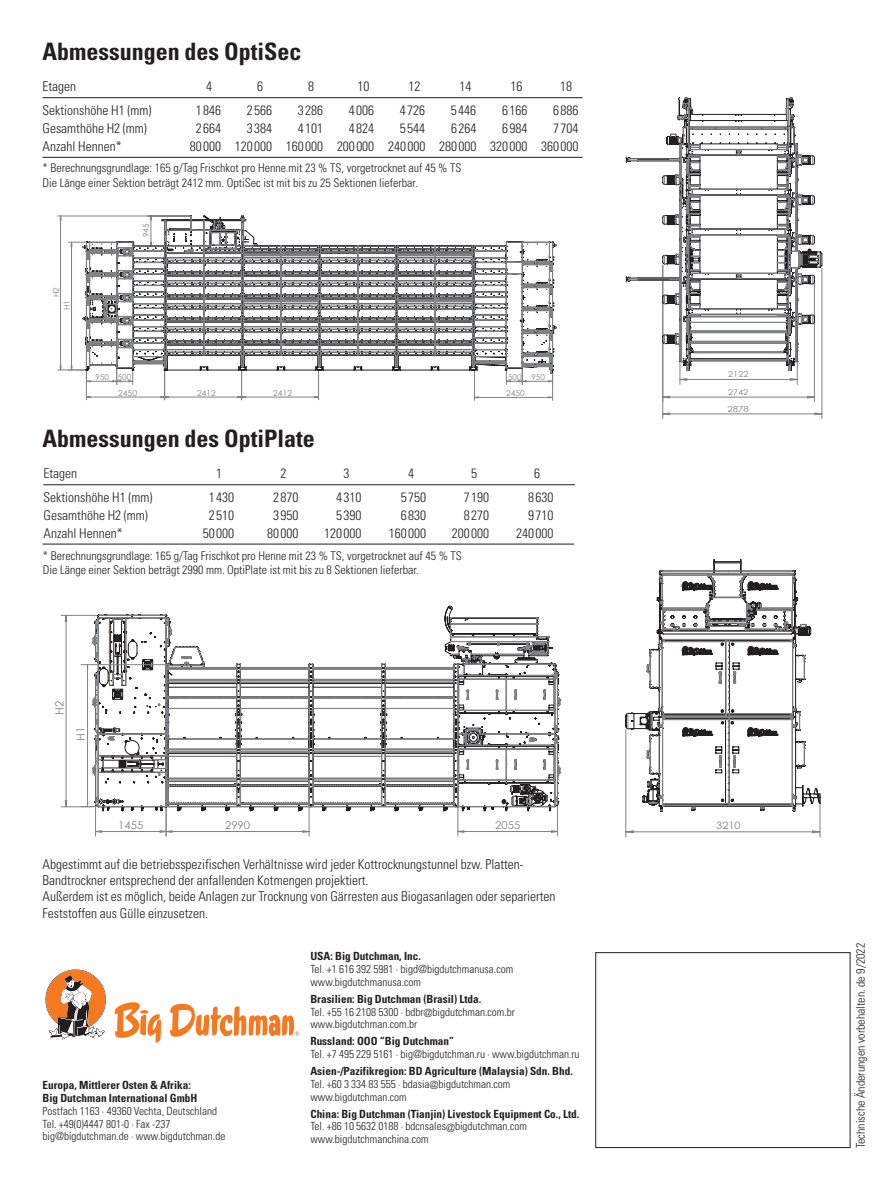
<style>
.page{position:relative;width:893px;height:1191px;background:#fff}
.page>*{position:absolute;margin:0;border:0;box-sizing:border-box;transform-origin:0 0}
.t1{font:700 condensed 24px "Univers LT Std";color:#231f20}
.t2{font:300 condensed 13.5px/16.2px "Univers LT Std";color:#231f20}
.t3{font:300 condensed 12px/14.4px "Univers LT Std";color:#231f20}
.t4{font:300 condensed 11.25px/12.8px "Univers LT Std";color:#231f20}
.t5{font:700 condensed 11.25px/12.8px "Univers LT Std";color:#231f20}
.t6{font:11.25px "Century Gothic";color:#808285}
.t7{font:10.65px "Century Gothic";color:#808285;scale:1.06 1}
.t8{font:10.2px "Century Gothic";color:#808285;scale:1.09 1}
.t9{font:8.25px "Century Gothic";color:#808285;scale:1.16 1}
.t10{font:8.1px/16px "Century Gothic";color:#808285}
.t11{font:8.1px "Century Gothic";color:#808285;scale:1.04 1}
.t12{font:8.1px "Century Gothic";color:#808285;scale:1.11 1}
.t13{font:7.95px "Century Gothic";color:#808285;scale:1.16 1}
</style>
<div class="page">
<hr style="left:61px;top:615px;width:66px;height:1px;background:#808285">
<hr style="left:61px;top:806px;width:32px;height:1px;background:#808285">
<svg style="left:65px;top:616px;width:2px;height:190px"></svg>
<svg style="left:95px;top:807px;width:463px;height:29px"></svg>
<svg style="left:93px;top:615px;width:467px;height:192px"></svg>
<hr style="left:81px;top:664px;width:88px;height:1px;background:#808285">
<hr style="left:81px;top:806px;width:43px;height:1px;background:#808285">
<svg style="left:87px;top:665px;width:1px;height:141px"></svg>
<hr style="left:820px;top:794px;width:1px;height:43px;background:#808285">
<hr style="left:626px;top:729px;width:1px;height:108px;background:#808285">
<svg style="left:625px;top:830px;width:195px;height:3px"></svg>
<svg style="left:625px;top:559px;width:196px;height:254px"></svg>
<svg style="left:627px;top:563px;width:180px;height:248px"></svg>
<hr style="left:822px;top:268px;width:1px;height:150px;background:#808285">
<hr style="left:662px;top:265px;width:1px;height:153px;background:#808285">
<hr style="left:814px;top:282px;width:1px;height:120px;background:#808285">
<hr style="left:680px;top:354px;width:1px;height:30px;background:#808285">
<hr style="left:797px;top:354px;width:1px;height:30px;background:#808285">
<svg style="left:662px;top:412px;width:160px;height:3px"></svg>
<svg style="left:663px;top:396px;width:151px;height:2px"></svg>
<svg style="left:679px;top:378px;width:119px;height:3px"></svg>
<svg style="left:625px;top:157px;width:198px;height:214px"></svg>
<svg style="left:626px;top:97px;width:193px;height:274px"></svg>
<hr style="left:58px;top:370px;width:30px;height:1px;background:#808285">
<hr style="left:58px;top:216px;width:132px;height:1px;background:#808285">
<hr style="left:86px;top:370px;width:1px;height:30px;background:#808285">
<hr style="left:164px;top:370px;width:1px;height:30px;background:#808285">
<hr style="left:241px;top:370px;width:1px;height:30px;background:#808285">
<hr style="left:318px;top:370px;width:1px;height:30px;background:#808285">
<svg style="left:474px;top:373px;width:79px;height:27px"></svg>
<svg style="left:87px;top:396px;width:231px;height:2px"></svg>
<svg style="left:60px;top:216px;width:74px;height:168px"></svg>
<svg style="left:83px;top:215px;width:473px;height:158px"></svg>
<div style="left:595px;top:952px;width:255px;height:196px;border:1px solid #231f20"></div>
<svg style="left:115px;top:1002px;width:46px;height:40px"></svg>
<svg style="left:170px;top:1003px;width:129px;height:34px"></svg>
<svg style="left:46px;top:969px;width:60px;height:70px"></svg>
<hr style="left:43px;top:97px;width:540px;height:1px;background:#231f20">
<hr style="left:43px;top:484px;width:532px;height:1px;background:#231f20">
<hr style="left:43px;top:544px;width:531px;height:1px;background:#231f20">
<hr style="left:43px;top:157px;width:540px;height:1px;background:#231f20">
<h1 class="t1" style="left:43px;top:37px;width:260px">Abmessungen des OptiSec</h1>
<p class="t2" style="left:43px;top:78px;width:35px">Etagen</p>
<p class="t2" style="left:206px;top:78px;width:7px">4</p>
<p class="t2" style="left:257px;top:78px;width:7px">6</p>
<p class="t2" style="left:308px;top:78px;width:7px">8</p>
<p class="t2" style="left:358px;top:78px;width:13px">10</p>
<p class="t2" style="left:409px;top:78px;width:13px">12</p>
<p class="t2" style="left:460px;top:78px;width:13px">14</p>
<p class="t2" style="left:511px;top:78px;width:13px">16</p>
<p class="t2" style="left:560px;top:78px;width:13px">18</p>
<p class="t2" style="left:43px;top:102px;width:110px">Sektionshöhe H1 (mm)</p>
<p class="t2" style="left:196px;top:102px;width:27px">1846</p>
<p class="t2" style="left:247px;top:102px;width:27px">2566</p>
<p class="t2" style="left:298px;top:102px;width:27px">3286</p>
<p class="t2" style="left:349px;top:102px;width:27px">4006</p>
<p class="t2" style="left:400px;top:102px;width:27px">4726</p>
<p class="t2" style="left:451px;top:102px;width:27px">5446</p>
<p class="t2" style="left:502px;top:102px;width:27px">6166</p>
<p class="t2" style="left:553px;top:102px;width:27px">6886</p>
<p class="t2" style="left:43px;top:120px;width:106px">Gesamthöhe H2 (mm)</p>
<p class="t2" style="left:196px;top:120px;width:27px">2664</p>
<p class="t2" style="left:247px;top:120px;width:27px">3384</p>
<p class="t2" style="left:298px;top:120px;width:27px">4101</p>
<p class="t2" style="left:349px;top:120px;width:27px">4824</p>
<p class="t2" style="left:400px;top:120px;width:27px">5544</p>
<p class="t2" style="left:451px;top:120px;width:27px">6264</p>
<p class="t2" style="left:502px;top:120px;width:27px">6984</p>
<p class="t2" style="left:553px;top:120px;width:27px">7704</p>
<p class="t2" style="left:43px;top:138px;width:81px">Anzahl Hennen*</p>
<p class="t2" style="left:190px;top:138px;width:390px">80000 120000 160000 200000 240000 280000 320000 360000</p>
<p class="t3" style="left:43px;top:161px;width:420px">* Berechnungsgrundlage: 165 g/Tag Frischkot pro Henne mit 23 % TS, vorgetrocknet auf 45 % TS<br>Die Länge einer Sektion beträgt 2412 mm. OptiSec ist mit bis zu 25 Sektionen lieferbar.</p>
<p class="t10" style="left:48px;top:297px;width:12px;rotate:-90deg">H2</p>
<p class="t10" style="left:59px;top:310px;width:12px;rotate:-90deg">H1</p>
<p class="t10" style="left:138px;top:237px;width:15px;rotate:-90deg">945</p>
<p class="t10" style="left:118px;top:368px;width:21px;text-indent:-22px">950 500<br>2450</p>
<p class="t11" style="left:197px;top:388px;width:19px">2412</p>
<p class="t11" style="left:273px;top:388px;width:19px">2412</p>
<h1 class="t1" style="left:43px;top:424px;width:274px">Abmessungen des OptiPlate</h1>
<p class="t10" style="left:506px;top:368px;width:40px">500 950<br>2450</p>
<p class="t2" style="left:44px;top:465px;width:35px">Etagen</p>
<p class="t2" style="left:216px;top:465px;width:7px">1</p>
<p class="t2" style="left:281px;top:465px;width:7px">2</p>
<p class="t2" style="left:344px;top:465px;width:7px">3</p>
<p class="t2" style="left:408px;top:465px;width:7px">4</p>
<p class="t2" style="left:471px;top:465px;width:7px">5</p>
<p class="t2" style="left:534px;top:465px;width:7px">6</p>
<p class="t2" style="left:44px;top:489px;width:110px">Sektionshöhe H1 (mm)</p>
<p class="t2" style="left:209px;top:489px;width:27px">1430</p>
<p class="t2" style="left:273px;top:489px;width:27px">2870</p>
<p class="t2" style="left:336px;top:489px;width:27px">4310</p>
<p class="t2" style="left:401px;top:489px;width:27px">5750</p>
<p class="t2" style="left:464px;top:489px;width:27px">7190</p>
<p class="t2" style="left:528px;top:489px;width:27px">8630</p>
<p class="t2" style="left:44px;top:507px;width:106px">Gesamthöhe H2 (mm)</p>
<p class="t2" style="left:209px;top:507px;width:27px">2510</p>
<p class="t2" style="left:273px;top:507px;width:27px">3950</p>
<p class="t2" style="left:336px;top:507px;width:27px">5390</p>
<p class="t2" style="left:401px;top:507px;width:27px">6830</p>
<p class="t2" style="left:464px;top:507px;width:27px">8270</p>
<p class="t2" style="left:528px;top:507px;width:27px">9710</p>
<p class="t2" style="left:44px;top:525px;width:81px">Anzahl Hennen*</p>
<p class="t2" style="left:203px;top:525px;width:33px">50000</p>
<p class="t2" style="left:267px;top:525px;width:33px">80000</p>
<p class="t2" style="left:324px;top:525px;width:39px">120000</p>
<p class="t2" style="left:389px;top:525px;width:39px">160000</p>
<p class="t2" style="left:452px;top:525px;width:39px">200000</p>
<p class="t2" style="left:516px;top:525px;width:39px">240000</p>
<p class="t3" style="left:43px;top:548px;width:420px">* Berechnungsgrundlage: 165 g/Tag Frischkot pro Henne mit 23 % TS, vorgetrocknet auf 45 % TS<br>Die Länge einer Sektion beträgt 2990 mm. OptiPlate ist mit bis zu 8 Sektionen lieferbar.</p>
<p class="t6" style="left:53px;top:715px;width:15px;rotate:-90deg">H2</p>
<p class="t6" style="left:74px;top:740px;width:15px;rotate:-90deg">H1</p>
<p class="t7" style="left:118px;top:819px;width:25px">1455</p>
<p class="t7" style="left:225px;top:819px;width:25px">2990</p>
<p class="t7" style="left:495px;top:819px;width:25px">2055</p>
<p class="t2" style="left:43px;top:856px;width:515px">Abgestimmt auf die betriebsspezifischen Verhältnisse wird jeder Kottrocknungstunnel bzw. Platten-Bandtrockner entsprechend der anfallenden Kotmengen projektiert.<br>Außerdem ist es möglich, beide Anlagen zur Trocknung von Gärresten aus Biogasanlagen oder separierten Feststoffen aus Gülle einzusetzen.</p>
<p class="t5" style="left:43px;top:1079px;width:156px">Europa, Mittlerer Osten &amp; Afrika:<br>Big Dutchman International GmbH</p>
<p class="t4" style="left:43px;top:1104px;width:184px">Postfach 1163 · 49360 Vechta, Deutschland<br>Tel. +49(0)4447 801-0 · Fax -237 big@bigdutchman.de · www.bigdutchman.de</p>
<p class="t5" style="left:310px;top:950px;width:112px">USA: Big Dutchman, Inc.</p>
<p class="t4" style="left:310px;top:962px;width:204px">Tel. +1 616 392 5981 · bigd@bigdutchmanusa.com www.bigdutchmanusa.com</p>
<p class="t5" style="left:310px;top:992px;width:172px">Brasilien: Big Dutchman (Brasil) Ltda.</p>
<p class="t4" style="left:310px;top:1005px;width:206px">Tel. +55 16 2108 5300 · bdbr@bigdutchman.com.br www.bigdutchman.com.br</p>
<p class="t5" style="left:310px;top:1035px;width:145px">Russland: OOO “Big Dutchman”</p>
<p class="t4" style="left:310px;top:1047px;width:271px">Tel. +7 495 229 5161 · big@bigdutchman.ru · www.bigdutchman.ru</p>
<p class="t5" style="left:310px;top:1064px;width:264px">Asien-/Pazifikregion: BD Agriculture (Malaysia) Sdn. Bhd.</p>
<p class="t4" style="left:310px;top:1077px;width:202px">Tel. +60 3 334 83 555 · bdasia@bigdutchman.com www.bigdutchman.com</p>
<p class="t5" style="left:310px;top:1107px;width:270px">China: Big Dutchman (Tianjin) Livestock Equipment Co., Ltd.</p>
<p class="t4" style="left:310px;top:1120px;width:218px">Tel. +86 10 5632 0188 · bdcnsales@bigdutchman.com www.bigdutchmanchina.com</p>
<p class="t12" style="left:728px;top:369px;width:20px">2122</p>
<p class="t13" style="left:728px;top:388px;width:19px">2742</p>
<p class="t9" style="left:727px;top:404px;width:20px">2878</p>
<p class="t8" style="left:716px;top:819px;width:24px">3210</p>
<p class="t3" style="left:853px;top:1148px;width:207px;rotate:-90deg">Technische Änderungen vorbehalten. de 9/2022</p>
</div>
